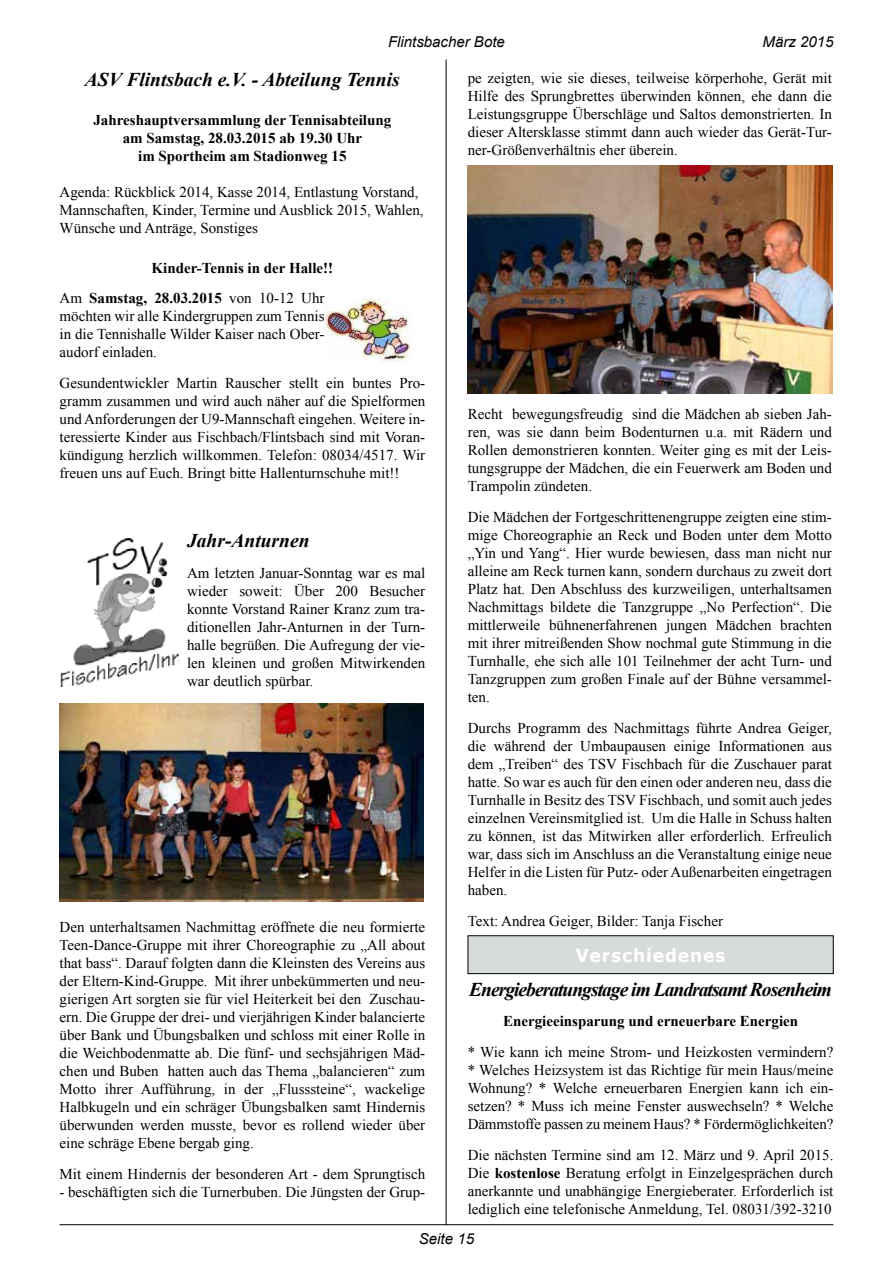
<style>
.page{position:relative;width:893px;height:1263px;background:#fff}
.page>*{position:absolute;margin:0;border:0;box-sizing:border-box;transform-origin:0 0}
.t1{font:italic 700 19.5px "Times New Roman";color:#000}
.t2{font:italic 700 19.5px "Times New Roman";letter-spacing:-.05em;color:#000}
.t3{font:700 18px "Verdana";letter-spacing:.05em;color:#fff;scale:.95 1}
.t4{font:15px/18px "Times New Roman";color:#000;text-align:justify}
.t5{font:700 15px/18px "Times New Roman";color:#000;text-align:center}
.t6{font:italic 15px "Arial";color:#000}
.s1{font-weight:400}
.s2{font-weight:700}
</style>
<div class="page">
<hr style="left:60px;top:1224px;width:773px;height:1px;background:#000">
<hr style="left:446px;top:60px;width:1px;height:1165px;background:#000">
<img style="left:325px;top:298px;width:87px;height:64px">
<img style="left:60px;top:538px;width:119px;height:148px">
<img style="left:60px;top:704px;width:364px;height:197px">
<img style="left:468px;top:166px;width:364px;height:228px">
<div style="left:468px;top:936px;width:365px;height:38px;background:#d8dbdc"></div>
<div style="left:468px;top:935px;width:365px;height:39px;border:1px solid #000"></div>
<p class="t6" style="left:388px;top:32px;width:118px">Flintsbacher Bote</p>
<p class="t6" style="left:763px;top:32px;width:72px">März 2015</p>
<h1 class="t1" style="left:85px;top:65px;width:316px">ASV Flintsbach e.V. - Abteilung Tennis</h1>
<p class="t5" style="left:93px;top:111px;width:299px">Jahreshauptversammlung der Tennisabteilung am Samstag, 28.03.2015 ab 19.30 Uhr<br>im Sportheim am Stadionweg 15</p>
<p class="t4" style="left:60px;top:183px;width:366px;text-align:left">Agenda: Rückblick 2014, Kasse 2014, Entlastung Vorstand,<br>Mannschaften, Kinder, Termine und Ausblick 2015, Wahlen,<br>Wünsche und Anträge, Sonstiges</p>
<p class="t5" style="left:60px;top:252px;width:275px;line-height:30.8px;text-align:left;text-indent:92px">Kinder-Tennis in der Halle!!<br><span class="s1">Am</span> Samstag, 28.03.2015 <span class="s1">von 10-12 Uhr</span></p>
<p class="t4" style="left:60px;top:307px;width:267px">möchten wir alle Kindergruppen zum Tennis in die Tennishalle Wilder Kaiser nach Ober&shy;audorf einladen.</p>
<p class="t4" style="left:60px;top:374px;width:367px">Gesundentwickler Martin Rauscher stellt ein buntes Pro&shy;gramm zusammen und wird auch näher auf die Spielformen und Anforderungen der U9-Mannschaft eingehen. Weitere in&shy;teressierte Kinder aus Fischbach/Flintsbach sind mit Voran&shy;kündigung herzlich willkommen. Telefon: 08034/4517. Wir freuen uns auf Euch. Bringt bitte Hallenturnschuhe mit!!</p>
<p class="t4" style="left:468px;top:68px;width:366px">pe zeigten, wie sie dieses, teilweise körperhohe, Gerät mit Hilfe des Sprungbrettes überwinden können, ehe dann die Leistungsgruppe Überschläge und Saltos demonstrierten. In dieser Altersklasse stimmt dann auch wieder das Gerät-Tur&shy;ner-Größenverhältnis eher überein.</p>
<p class="t4" style="left:468px;top:405px;width:366px">Recht bewegungsfreudig sind die Mädchen ab sieben Jah&shy;ren, was sie dann beim Bodenturnen u.a. mit Rädern und Rollen demonstrieren konnten. Weiter ging es mit der Leis&shy;tungsgruppe der Mädchen, die ein Feuerwerk am Boden und Trampolin zündeten.</p>
<p class="t4" style="left:468px;top:508px;width:366px">Die Mädchen der Fortgeschrittenengruppe zeigten eine stim&shy;mige Choreographie an Reck und Boden unter dem Motto „Yin und Yang“. Hier wurde bewiesen, dass man nicht nur alleine am Reck turnen kann, sondern durchaus zu zweit dort Platz hat. Den Abschluss des kurzweiligen, unterhaltsamen Nachmittags bildete die Tanzgruppe „No Perfection“. Die mittlerweile bühnenerfahrenen jungen Mädchen brachten mit ihrer mitreißenden Show nochmal gute Stimmung in die Turnhalle, ehe sich alle 101 Teilnehmer der acht Turn- und Tanzgruppen zum großen Finale auf der Bühne versammel&shy;ten.</p>
<p class="t4" style="left:468px;top:719px;width:366px">Durchs Programm des Nachmittags führte Andrea Geiger, die während der Umbaupausen einige Informationen aus dem „Treiben“ des TSV Fischbach für die Zuschauer parat hatte. So war es auch für den einen oder anderen neu, dass die Turnhalle in Besitz des TSV Fischbach, und somit auch jedes einzelnen Vereinsmitglied ist. Um die Halle in Schuss halten zu können, ist das Mitwirken aller erforderlich. Erfreulich war, dass sich im Anschluss an die Veranstaltung einige neue Helfer in die Listen für Putz- oder Außenarbeiten eingetragen haben.</p>
<p class="t4" style="left:468px;top:911px;width:257px">Text: Andrea Geiger, Bilder: Tanja Fischer</p>
<p class="t3" style="left:576px;top:942px;width:159px">Verschiedenes</p>
<h1 class="t2" style="left:469px;top:975px;width:364px">Energieberatungstage im Landratsamt Rosenheim</h1>
<p class="t5" style="left:503px;top:1012px;width:297px">Energieeinsparung und erneuerbare Energien</p>
<p class="t4" style="left:468px;top:1043px;width:367px">* Wie kann ich meine Strom- und Heizkosten vermindern? * Welches Heizsystem ist das Richtige für mein Haus/meine Wohnung? * Welche erneuerbaren Energien kann ich ein&shy;setzen? * Muss ich meine Fenster auswechseln? * Welche Dämmstoffe passen zu meinem Haus? * Fördermöglichkeiten?</p>
<p class="t4" style="left:468px;top:1145px;width:367px">Die nächsten Termine sind am 12. März und 9. April 2015.<br>Die <span class="s2">kostenlose</span> Beratung erfolgt in Einzelgesprächen durch anerkannte und unabhängige Energieberater. Erforderlich ist lediglich eine telefonische Anmeldung, Tel. 08031/392-3210</p>
<h1 class="t1" style="left:187px;top:527px;width:124px">Jahr-Anturnen</h1>
<p class="t4" style="left:187px;top:563px;width:240px">Am letzten Januar-Sonntag war es mal wieder soweit: Über 200 Besucher konnte Vorstand Rainer Kranz zum tra&shy;ditionellen Jahr-Anturnen in der Turn&shy;halle begrüßen. Die Aufregung der vie&shy;len kleinen und großen Mitwirkenden war deutlich spürbar.</p>
<p class="t4" style="left:60px;top:918px;width:367px">Den unterhaltsamen Nachmittag eröffnete die neu formierte Teen-Dance-Gruppe mit ihrer Choreographie zu „All about that bass“. Darauf folgten dann die Kleinsten des Vereins aus der Eltern-Kind-Gruppe. Mit ihrer unbekümmerten und neu&shy;gierigen Art sorgten sie für viel Heiterkeit bei den Zuschau&shy;ern. Die Gruppe der drei- und vierjährigen Kinder balancierte über Bank und Übungsbalken und schloss mit einer Rolle in die Weichbodenmatte ab. Die fünf- und sechsjährigen Mäd&shy;chen und Buben hatten auch das Thema „balancieren“ zum Motto ihrer Aufführung, in der „Flusssteine“, wackelige Halbkugeln und ein schräger Übungsbalken samt Hindernis überwunden werden musste, bevor es rollend wieder über eine schräge Ebene bergab ging.</p>
<p class="t4" style="left:60px;top:1165px;width:367px">Mit einem Hindernis der besonderen Art - dem Sprungtisch</p>
<p class="t4" style="left:60px;top:1183px;width:367px">- beschäftigten sich die Turnerbuben. Die Jüngsten der Grup-</p>
<p class="t6" style="left:419px;top:1229px;width:57px">Seite 15</p>
</div>
